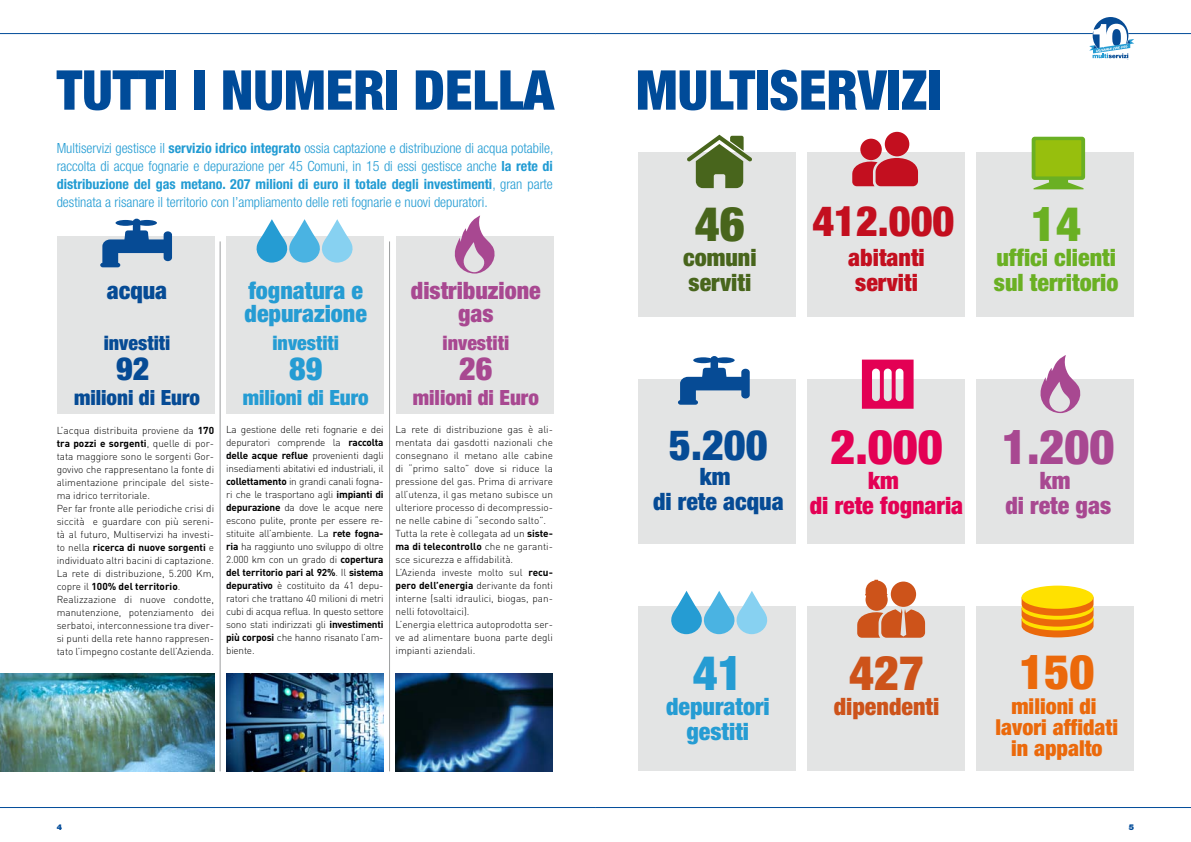
<style>
.page{position:relative;width:1191px;height:842px;background:#fff}
.page>*{position:absolute;margin:0;border:0;box-sizing:border-box;transform-origin:0 0}
.t1{font:900 condensed 55px "Helvetica Neue";color:#004b99}
.t2{font:900 condensed 48px "Helvetica Neue";color:#a84891}
.t3{font:900 condensed 48px "Helvetica Neue";color:#e30054}
.t4{font:900 condensed 48px "Helvetica Neue";color:#eb690b}
.t5{font:900 condensed 48px "Helvetica Neue";color:#cd531a}
.t6{font:900 condensed 48px "Helvetica Neue";color:#259cd3}
.t7{font:900 condensed 48px "Helvetica Neue";color:#48651c}
.t8{font:900 condensed 48px "Helvetica Neue";color:#6ab023}
.t9{font:900 condensed 42px "Helvetica Neue";color:#c30f1f}
.t10{font:900 condensed 42px "Helvetica Neue";color:#064b95}
.t11{font:900 condensed 32px "Helvetica Neue";color:#064b95}
.t12{font:900 condensed 32px "Helvetica Neue";color:#259cd3}
.t13{font:900 condensed 32px "Helvetica Neue";color:#a84891}
.t14{font:900 condensed 24px/25px "Helvetica Neue";color:#259cd3;text-align:center}
.t15{font:900 condensed 24px/25px "Helvetica Neue";color:#a84891;text-align:center}
.t16{font:900 condensed 24px/25px "Helvetica Neue";color:#6ab023}
.t17{font:900 condensed 24px/25px "Helvetica Neue";color:#064b95;text-align:center}
.t18{font:900 condensed 24px/25px "Helvetica Neue";color:#e30054;text-align:center}
.t19{font:900 condensed 24px/25px "Helvetica Neue";color:#c30f1f}
.t20{font:900 condensed 24px/25px "Helvetica Neue";color:#48651c}
.t21{font:900 condensed 24px "Helvetica Neue";color:#cd531a}
.t22{font:900 condensed 22px/21px "Helvetica Neue";color:#eb690b;text-align:center}
.t23{font:900 condensed 21px "Helvetica Neue";color:#064b95}
.t24{font:900 condensed 21px "Helvetica Neue";color:#259cd3}
.t25{font:900 condensed 21px "Helvetica Neue";color:#a84891}
.t26{font:900 condensed 20px "Helvetica Neue";color:#064b95}
.t27{font:900 condensed 20px "Helvetica Neue";color:#259cd3}
.t28{font:900 condensed 20px "Helvetica Neue";color:#a84891}
.t29{font:300 condensed 14px/18px "Helvetica Neue";color:#219bd3;text-align:justify}
.t30{font:300 10px/13px "DIN";color:#000}
.t31{font:900 8px "Helvetica Neue";color:#004b99}
.s1{font-weight:700}
</style>
<div class="page">
<hr style="left:0;top:807px;width:595px;height:1px;background:#004b99">
<hr style="left:0;top:33px;width:595px;height:1px;background:#004b99">
<hr style="left:595px;top:807px;width:596px;height:1px;background:#004b99">
<hr style="left:595px;top:33px;width:596px;height:1px;background:#004b99">
<svg style="left:1089px;top:17px;width:45px;height:43px"></svg>
<div style="left:638px;top:379px;width:158px;height:165px;background:#e3e4e4"></div>
<div style="left:976px;top:379px;width:158px;height:165px;background:#e3e4e4"></div>
<div style="left:807px;top:606px;width:158px;height:165px;background:#e3e4e4"></div>
<div style="left:638px;top:606px;width:158px;height:165px;background:#e3e4e4"></div>
<div style="left:976px;top:606px;width:158px;height:165px;background:#e3e4e4"></div>
<div style="left:807px;top:152px;width:158px;height:165px;background:#e3e4e4"></div>
<svg style="left:678px;top:356px;width:71px;height:49px"></svg>
<svg style="left:671px;top:591px;width:97px;height:43px"></svg>
<svg style="left:1040px;top:355px;width:41px;height:58px"></svg>
<div style="left:860px;top:139px;width:21px;height:21px;background:#c30f1f;border-radius:50%"></div>
<svg style="left:852px;top:153px;width:66px;height:33px"></svg>
<div style="left:884px;top:132px;width:25px;height:24px;background:#c30f1f;border-radius:50%"></div>
<svg style="left:1021px;top:599px;width:72px;height:38px;background:#ef9019"></svg>
<div style="left:1021px;top:586px;width:72px;height:23px;background:#ffe100;border-radius:50%"></div>
<div style="left:638px;top:152px;width:158px;height:165px;background:#e3e4e4"></div>
<div style="left:976px;top:152px;width:158px;height:165px;background:#e3e4e4"></div>
<div style="left:807px;top:379px;width:158px;height:165px;background:#e3e4e4"></div>
<svg style="left:687px;top:135px;width:65px;height:53px"></svg>
<svg style="left:862px;top:360px;width:51px;height:49px"></svg>
<div style="left:1031px;top:137px;width:54px;height:43px;background:#6ab023;border-radius:3px"></div>
<svg style="left:1033px;top:140px;width:50px;height:49px"></svg>
<div style="left:865px;top:589px;width:22px;height:22px;background:#cd531a;border-radius:50%"></div>
<div style="left:890px;top:581px;width:26px;height:26px;background:#cd531a;border-radius:50%"></div>
<svg style="left:865px;top:580px;width:22px;height:18px"></svg>
<svg style="left:857px;top:608px;width:68px;height:30px"></svg>
<div style="left:226px;top:237px;width:158px;height:177px;background:#e3e4e4"></div>
<div style="left:57px;top:237px;width:158px;height:177px;background:#e3e4e4"></div>
<div style="left:396px;top:237px;width:157px;height:177px;background:#e3e4e4"></div>
<svg style="left:100px;top:219px;width:72px;height:48px"></svg>
<svg style="left:254px;top:219px;width:101px;height:44px"></svg>
<svg style="left:452px;top:215px;width:46px;height:59px"></svg>
<hr style="left:220px;top:241px;width:1px;height:530px;background:#9c9e9f">
<hr style="left:389px;top:241px;width:1px;height:530px;background:#9c9e9f">
<img style="left:226px;top:673px;width:157px;height:98px">
<img style="left:395px;top:673px;width:158px;height:98px">
<img style="left:0;top:673px;width:214px;height:98px">
<h1 class="t1" style="left:57px;top:56px;width:499px">TUTTI I NUMERI DELLA</h1>
<h1 class="t1" style="left:636px;top:56px;width:307px">MULTISERVIZI</h1>
<p class="t29" style="left:57px;top:139px;width:498px">Multiservizi gestisce il <span class="s1">servizio idrico integrato</span> ossia captazione e distribuzione di acqua potabile, raccolta di acque fognarie e depurazione per 45 Comuni, in 15 di essi gestisce anche <span class="s1">la rete di distribuzione del gas metano. 207 milioni di euro il totale degli investimenti</span>, gran parte destinata a risanare il territorio con l’ampliamento delle reti fognarie e nuovi depuratori.</p>
<h3 class="t17" style="left:107px;top:277px;width:62px">acqua</h3>
<h3 class="t14" style="left:245px;top:278px;width:124px;line-height:23px;text-align:left">fognatura e depurazione</h3>
<h3 class="t15" style="left:411px;top:278px;width:131px;line-height:23px">distribuzione gas</h3>
<h3 class="t26" style="left:104px;top:331px;width:68px">investiti</h3>
<h3 class="t11" style="left:116px;top:349px;width:35px">92</h3>
<h3 class="t23" style="left:74px;top:385px;width:128px">milioni di Euro</h3>
<h3 class="t27" style="left:272px;top:331px;width:68px">investiti</h3>
<h3 class="t12" style="left:289px;top:349px;width:35px">89</h3>
<h3 class="t24" style="left:243px;top:385px;width:127px">milioni di Euro</h3>
<h3 class="t28" style="left:442px;top:331px;width:68px">investiti</h3>
<h3 class="t13" style="left:459px;top:349px;width:35px">26</h3>
<h3 class="t25" style="left:413px;top:385px;width:128px">milioni di Euro</h3>
<p class="t30" style="left:57px;top:423px;width:159px">L’acqua distribuita proviene da <span class="s1">170 tra pozzi e sorgenti</span>, quelle di por&shy;tata maggiore sono le sorgenti Gor&shy;govivo che rappresentano la fonte di alimentazione principale del siste&shy;ma idrico territoriale.<br>Per far fronte alle periodiche crisi di siccità e guardare con più sereni&shy;tà al futuro, Multiservizi ha investi&shy;to nella <span class="s1">ricerca di nuove sorgenti</span> e individuato altri bacini di captazione.<br>La rete di distribuzione, 5.200 Km, copre il <span class="s1">100% del territorio</span>.<br>Realizzazione di nuove condotte, manutenzione, potenziamento dei serbatoi, interconnessione tra diver&shy;si punti della rete hanno rappresen&shy;tato l’impegno costante dell’Azienda.</p>
<p class="t30" style="left:226px;top:423px;width:159px;text-align:justify">La gestione delle reti fognarie e dei depuratori comprende la <span class="s1">raccolta delle acque reflue</span> provenienti dagli insediamenti abitativi ed industriali, il <span class="s1">collettamento</span> in grandi canali fogna&shy;ri che le trasportano agli <span class="s1">impianti di depurazione</span> da dove le acque nere escono pulite, pronte per essere re&shy;stituite all’ambiente. La <span class="s1">rete fogna&shy;ria</span> ha raggiunto uno sviluppo di oltre 2.000 km con un grado di <span class="s1">copertura del territorio pari al 92%</span>. Il <span class="s1">sistema depurativo</span> è costituito da 41 depu&shy;ratori che trattano 40 milioni di metri cubi di acqua reflua. In questo settore sono stati indirizzati gli <span class="s1">investimenti più corposi</span> che hanno risanato l’am&shy;biente.</p>
<p class="t30" style="left:395px;top:423px;width:159px">La rete di distribuzione gas è ali&shy;mentata dai gasdotti nazionali che consegnano il metano alle cabine di “primo salto” dove si riduce la pressione del gas. Prima di arrivare all’utenza, il gas metano subisce un ulteriore processo di decompressio&shy;ne nelle cabine di “secondo salto”.<br>Tutta la rete è collegata ad un <span class="s1">siste&shy;ma di telecontrollo</span> che ne garanti&shy;sce sicurezza e affidabilità.<br>L’Azienda investe molto sul <span class="s1">recu&shy;pero dell’energia</span> derivante da fonti interne (salti idraulici, biogas, pan&shy;nelli fotovoltaici).<br>L’energia elettrica autoprodotta ser&shy;ve ad alimentare buona parte degli impianti aziendali.</p>
<h2 class="t7" style="left:695px;top:194px;width:51px">46</h2>
<h3 class="t20" style="left:683px;top:244px;width:75px">comuni serviti</h3>
<h3 class="t9" style="left:812px;top:195px;width:143px">412.000</h3>
<h3 class="t19" style="left:848px;top:244px;width:78px">abitanti serviti</h3>
<h3 class="t10" style="left:669px;top:419px;width:100px">5.200</h3>
<h3 class="t17" style="left:653px;top:464px;width:132px">km<br>di rete acqua</h3>
<h2 class="t3" style="left:830px;top:417px;width:114px">2.000</h2>
<h3 class="t18" style="left:810px;top:467px;width:155px">km<br>di rete fognaria</h3>
<h2 class="t6" style="left:693px;top:643px;width:51px">41</h2>
<h3 class="t14" style="left:666px;top:694px;width:105px">depuratori gestiti</h3>
<h2 class="t5" style="left:849px;top:643px;width:76px">427</h2>
<h3 class="t21" style="left:834px;top:692px;width:107px">dipendenti</h3>
<h2 class="t8" style="left:1031px;top:194px;width:51px">14</h2>
<h3 class="t16" style="left:994px;top:244px;width:126px">uffici clienti sul territorio</h3>
<h2 class="t2" style="left:1002px;top:417px;width:114px">1.200</h2>
<h3 class="t15" style="left:1005px;top:467px;width:107px">km<br>di rete gas</h3>
<h2 class="t4" style="left:1019px;top:642px;width:76px">150</h2>
<h3 class="t22" style="left:995px;top:695px;width:124px">milioni di lavori affidati in appalto</h3>
<p class="t31" style="left:57px;top:822px;width:7px">4</p>
<p class="t31" style="left:1129px;top:822px;width:7px">5</p>
</div>
